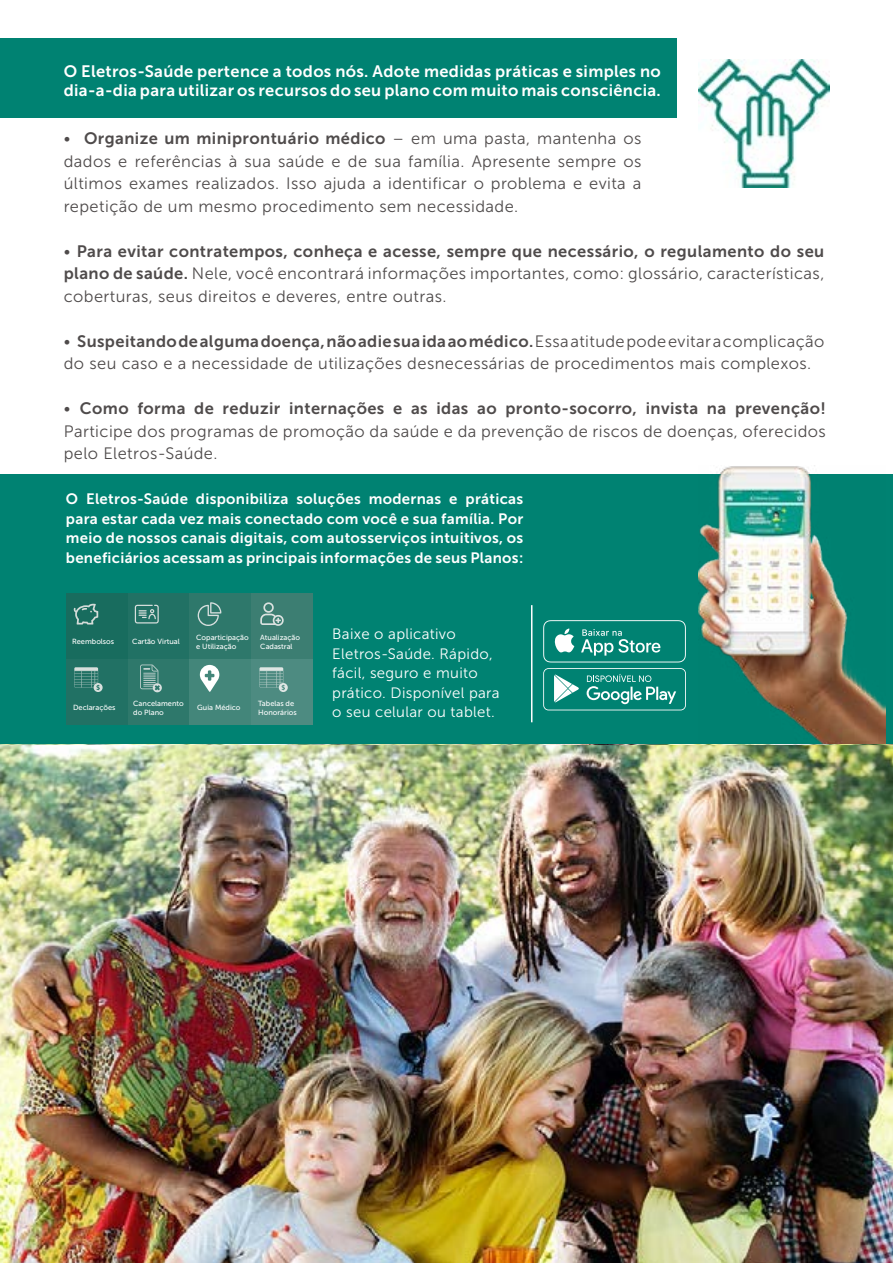
<style>
.page{position:relative;width:893px;height:1263px;background:#fff}
.page>*{position:absolute;margin:0;border:0;box-sizing:border-box;transform-origin:0 0}
.t1{font:16.5px/22.5px "Museo Sans 300";letter-spacing:.025em;color:#4f4b4b}
.t2{font:16.5px "Museo Sans 700";letter-spacing:.025em;color:#4f4b4b}
.t3{font:16.5px/19.5px "Museo Sans 700";letter-spacing:.02em;color:#fff}
.t4{font:15px/19.5px "Museo Sans 700";letter-spacing:.02em;color:#fff;text-align:justify}
.t5{font:15px/19.5px "Museo Sans 300";letter-spacing:.02em;color:#fff}
.t6{font:7.35px/9.1px "Museo Sans 500";color:#fff}
.s1{font-family:"Museo Sans 300"}
.s2{font-family:"Museo Sans 700"}
</style>
<div class="page">
<div style="left:0;top:38px;width:676px;height:79px;background:#008272"></div>
<div style="left:0;top:474px;width:893px;height:377px;background:#008272"></div>
<div style="left:66px;top:593px;width:62px;height:66px;background:#186c5e"></div>
<div style="left:128px;top:593px;width:61px;height:66px;background:#217164"></div>
<div style="left:189px;top:593px;width:62px;height:66px;background:#2e786b"></div>
<div style="left:251px;top:593px;width:62px;height:66px;background:#3c7e72"></div>
<div style="left:66px;top:659px;width:62px;height:66px;background:#217164"></div>
<div style="left:128px;top:659px;width:61px;height:66px;background:#2e786b"></div>
<div style="left:189px;top:659px;width:62px;height:66px;background:#43867a"></div>
<div style="left:251px;top:659px;width:62px;height:66px;background:#4d8b81"></div>
<svg style="left:74px;top:604px;width:24px;height:20px"></svg>
<svg style="left:260px;top:602px;width:24px;height:24px"></svg>
<svg style="left:135px;top:605px;width:24px;height:18px"></svg>
<svg style="left:198px;top:602px;width:23px;height:24px"></svg>
<svg style="left:140px;top:665px;width:22px;height:27px"></svg>
<svg style="left:259px;top:667px;width:29px;height:25px"></svg>
<svg style="left:74px;top:667px;width:29px;height:25px"></svg>
<svg style="left:543px;top:620px;width:143px;height:42px"></svg>
<svg style="left:543px;top:668px;width:143px;height:42px"></svg>
<hr style="left:531px;top:605px;width:1px;height:117px;background:#fff">
<img style="left:699px;top:466px;width:186px;height:278px">
<svg style="left:200px;top:665px;width:19px;height:27px"></svg>
<img style="left:699px;top:59px;width:130px;height:129px">
<img style="left:0;top:746px;width:893px;height:517px">
<p class="t3" style="left:64px;top:61px;width:599px">O Eletros-Saúde pertence a todos nós. Adote medidas práticas e simples no dia-a-dia para utilizar os recursos do seu plano com muito mais consciência.</p>
<p class="t2" style="left:64px;top:129px;width:579px"><span class="s1">•</span> Organize um miniprontuário médico <span class="s1">– em uma pasta, mantenha os</span></p>
<p class="t1" style="left:64px;top:150px;width:579px;text-align:justify">dados e referências à sua saúde e de sua família. Apresente sempre os últimos exames realizados. Isso ajuda a identificar o problema e evita a repetição de um mesmo procedimento sem necessidade.</p>
<p class="t2" style="left:64px;top:242px;width:762px"><span class="s1">•</span> Para evitar contratempos, conheça e acesse, sempre que necessário, o regulamento do seu</p>
<p class="t1" style="left:64px;top:262px;width:762px"><span class="s2">plano de saúde.</span> Nele, você encontrará informações importantes, como: glossário, características, coberturas, seus direitos e deveres, entre outras.</p>
<p class="t2" style="left:64px;top:332px;width:762px"><span class="s1">•</span> Suspeitando de alguma doença, não adie sua ida ao médico.<span class="s1">Essa atitude pode evitar a complicação</span></p>
<p class="t1" style="left:64px;top:352px;width:749px">do seu caso e a necessidade de utilizações desnecessárias de procedimentos mais complexos.</p>
<p class="t2" style="left:64px;top:399px;width:763px"><span class="s1">•</span> Como forma de reduzir internações e as idas ao pronto-socorro, invista na prevenção!</p>
<p class="t1" style="left:64px;top:420px;width:764px">Participe dos programas de promoção da saúde e da prevenção de riscos de doenças, oferecidos pelo Eletros-Saúde.</p>
<p class="t4" style="left:66px;top:489px;width:459px">O Eletros-Saúde disponibiliza soluções modernas e práticas para estar cada vez mais conectado com você e sua família. Por meio de nossos canais digitais, com autosserviços intuitivos, os beneficiários acessam as principais informações de seus Planos:</p>
<p class="t6" style="left:72px;top:637px;width:44px">Reembolsos</p>
<p class="t6" style="left:132px;top:637px;width:49px">Cartão Virtual</p>
<p class="t6" style="left:196px;top:633px;width:54px">Coparticipação e Utilização</p>
<p class="t6" style="left:260px;top:633px;width:41px">Atualização<br>Cadastral</p>
<p class="t6" style="left:73px;top:703px;width:44px">Declarações</p>
<p class="t6" style="left:133px;top:699px;width:52px">Cancelamento do Plano</p>
<p class="t6" style="left:197px;top:703px;width:45px">Guia Médico</p>
<p class="t6" style="left:258px;top:699px;width:40px">Tabelas de<br>Honorários</p>
<p class="t5" style="left:332px;top:624px;width:169px">Baixe o aplicativo<br>Eletros-Saúde. Rápido, fácil, seguro e muito prático. Disponível para o seu celular ou tablet.</p>
</div>
